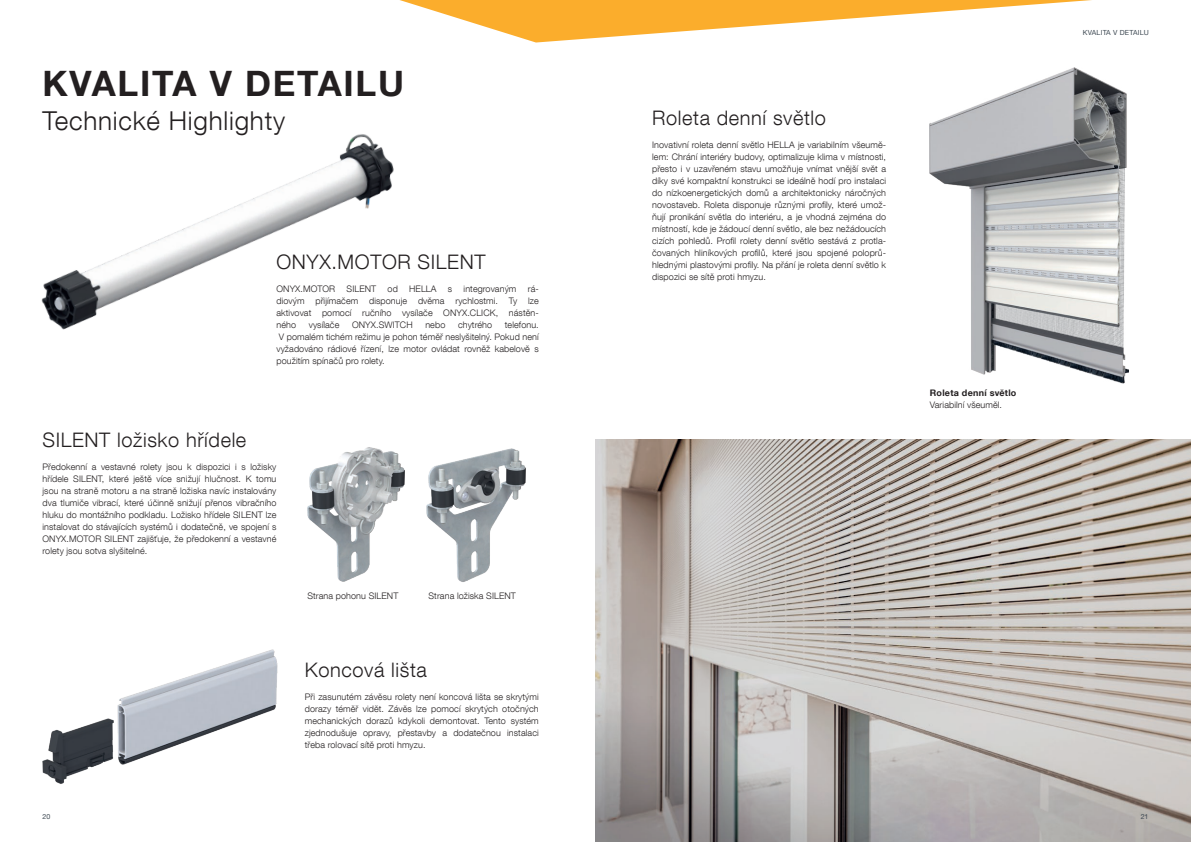
<style>
.page{position:relative;width:1191px;height:842px;background:#fff}
.page>*{position:absolute;margin:0;border:0;box-sizing:border-box;transform-origin:0 0}
.t1{font:700 35px "Helvetica Neue LT Com";letter-spacing:.05em;color:#231f20}
.t2{font:300 26px "Helvetica Neue LT Com";letter-spacing:.03em;color:#231f20}
.t3{font:300 20px "Helvetica Neue LT Com";letter-spacing:.03em;color:#231f20}
.t4{font:300 9px/12px "Helvetica Neue LT Com";letter-spacing:.01em;color:#231f20;text-align:justify}
.t5{font:700 9px "Helvetica Neue LT Com";letter-spacing:.03em;color:#231f20}
.t6{font:7px "Helvetica Neue LT Com";letter-spacing:.03em;color:#3f4a54}
</style>
<div class="page">
<img style="left:595px;top:439px;width:596px;height:403px">
<img style="left:41px;top:134px;width:353px;height:196px">
<svg style="left:400px;top:0;width:692px;height:43px"></svg>
<img style="left:307px;top:447px;width:98px;height:135px">
<img style="left:426px;top:448px;width:100px;height:134px">
<img style="left:930px;top:67px;width:198px;height:316px">
<img style="left:122px;top:649px;width:156px;height:116px">
<img style="left:42px;top:698px;width:80px;height:86px">
<h1 class="t1" style="left:43px;top:61px;width:363px">KVALITA V DETAILU</h1>
<h2 class="t2" style="left:43px;top:104px;width:244px">Technické Highlighty</h2>
<h3 class="t3" style="left:652px;top:105px;width:175px">Roleta denní světlo</h3>
<p class="t4" style="left:652px;top:139px;width:235px">Inovativní roleta denní světlo HELLA je variabilním všeumě&shy;lem: Chrání interiéry budovy, optimalizuje klima v místnosti, přesto i v uzavřeném stavu umožňuje vnímat vnější svět a díky své kompaktní konstrukci se ideálně hodí pro instalaci do nízkoenergetických domů a architektonicky náročných novostaveb. Roleta disponuje různými profily, které umož&shy;ňují pronikání světla do interiéru, a je vhodná zejména do místností, kde je žádoucí denní světlo, ale bez nežádoucích cizích pohledů. Profil rolety denní světlo sestává z protla&shy;čovaných hliníkových profilů, které jsou spojené poloprů&shy;hlednými plastovými profily. Na přání je roleta denní světlo k dispozici se sítě proti hmyzu.</p>
<h3 class="t3" style="left:276px;top:249px;width:210px">ONYX.MOTOR SILENT</h3>
<p class="t4" style="left:276px;top:283px;width:60px">ONYX.MOTOR</p>
<p class="t4" style="left:347px;top:283px;width:31px">SILENT</p>
<p class="t4" style="left:387px;top:283px;width:12px">od</p>
<p class="t4" style="left:409px;top:283px;width:29px">HELLA</p>
<p class="t4" style="left:448px;top:283px;width:6px">s</p>
<p class="t4" style="left:463px;top:283px;width:54px">integrovaným</p>
<p class="t4" style="left:276px;top:283px;width:264px;text-indent:251px">rá&shy;diovým přijímačem disponuje dvěma rychlostmi. Ty lze aktivovat pomocí ručního vysílače ONYX.CLICK, nástěn&shy;ného</p>
<p class="t4" style="left:309px;top:319px;width:32px">vysílače</p>
<p class="t4" style="left:352px;top:319px;width:62px">ONYX.SWITCH</p>
<p class="t4" style="left:425px;top:319px;width:21px">nebo</p>
<p class="t4" style="left:458px;top:319px;width:36px">chytrého</p>
<p class="t4" style="left:276px;top:319px;width:264px;text-indent:228px">telefonu.<br>V pomalém tichém režimu je pohon téměř neslyšitelný. Pokud není vyžadováno rádiové řízení, lze motor ovládat rovněž kabelově s použitím spínačů pro rolety.</p>
<h3 class="t3" style="left:43px;top:427px;width:205px">SILENT ložisko hřídele</h3>
<p class="t4" style="left:43px;top:461px;width:235px">Předokenní a vestavné rolety jsou k dispozici i s ložisky hřídele SILENT, které ještě více snižují hlučnost. K tomu jsou na straně motoru a na straně ložiska navíc instalovány dva tlumiče vibrací, které účinně snižují přenos vibračního hluku do montážního podkladu. Ložisko hřídele SILENT lze instalovat do stávajících systémů i dodatečně, ve spojení s ONYX.MOTOR SILENT zajišťuje, že předokenní a vestavné rolety jsou sotva slyšitelné.</p>
<p class="t4" style="left:307px;top:590px;width:92px">Strana pohonu SILENT</p>
<p class="t4" style="left:428px;top:590px;width:89px">Strana ložiska SILENT</p>
<h3 class="t3" style="left:305px;top:657px;width:124px">Koncová lišta</h3>
<p class="t4" style="left:305px;top:691px;width:235px">Při zasunutém závěsu rolety není koncová lišta se skrytými dorazy téměř vidět. Závěs lze pomocí skrytých otočných mechanických dorazů kdykoli demontovat. Tento systém zjednodušuje opravy, přestavby a dodatečnou instalaci třeba rolovací sítě proti hmyzu.</p>
<p class="t5" style="left:930px;top:387px;width:88px">Roleta denní světlo</p>
<p class="t4" style="left:930px;top:398px;width:74px">Variabilní všeuměl.</p>
<p class="t6" style="left:1082px;top:29px;width:68px">KVALITA V DETAILU</p>
<p class="t6" style="left:43px;top:812px;width:9px">20</p>
<p class="t6" style="left:1140px;top:812px;width:9px">21</p>
</div>
